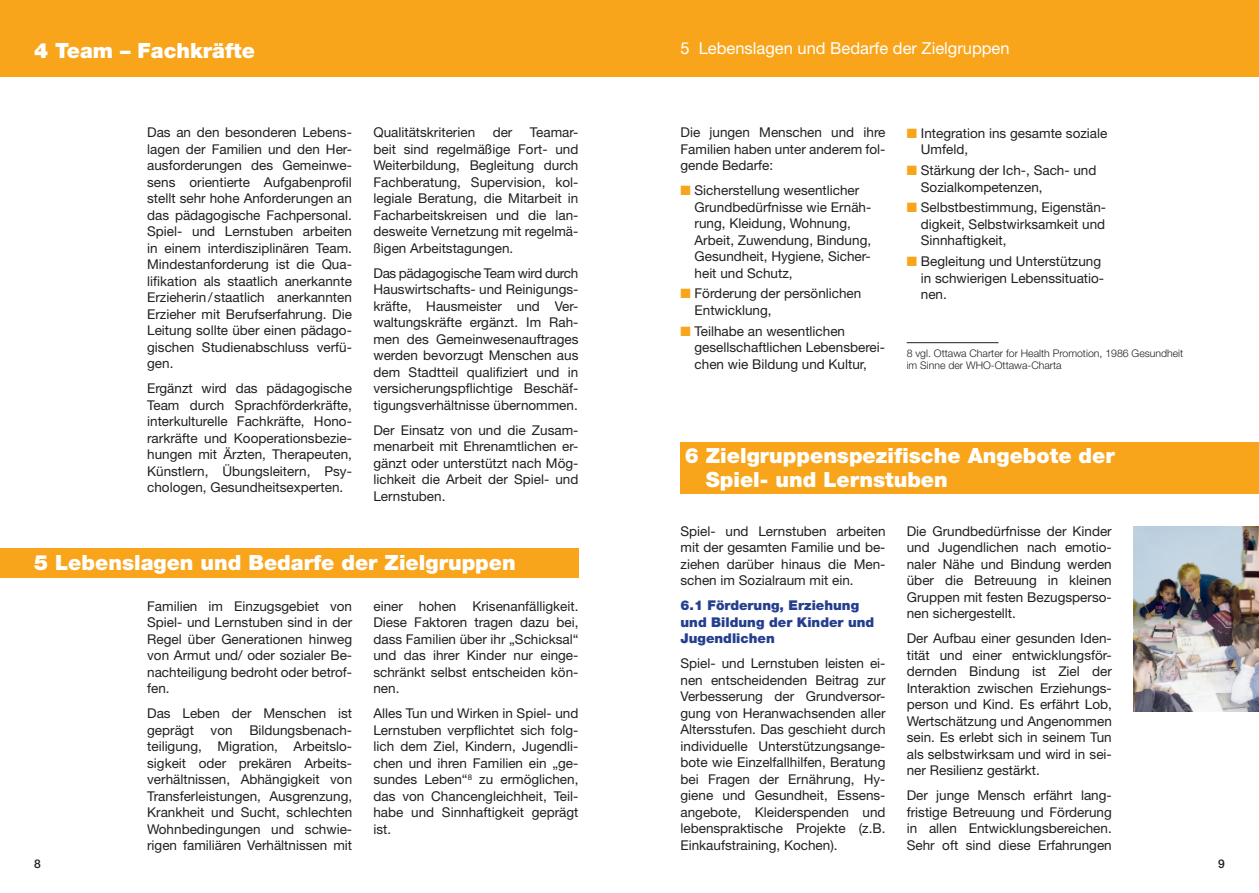
<style>
.page{position:relative;width:1259px;height:893px;background:#fff}
.page>*{position:absolute;margin:0;border:0;box-sizing:border-box;transform-origin:0 0}
.Kapitelüberschrift{font:900 21px/24px "Helvetica Neue LT Std";color:#fff}
.Kapitelüberschrift-2{font:16.5px "Helvetica Neue LT Std";color:#fff}
.t1{font:13.5px/16.5px "Helvetica Neue LT Std";color:#231f20;text-align:justify}
.t2{font:900 13.5px/16.5px "Helvetica Neue LT Std";color:#253f8e}
.t3{font:500 12px "Helvetica Neue LT Std";color:#231f20}
.t4{font:300 10.5px/12px "Helvetica Neue LT Std";color:#231f20}
.s1{color:#f9a51b}
</style>
<div class="page">
<div style="left:0;top:0;width:1259px;height:77px;background:#f9a51b"></div>
<div style="left:0;top:549px;width:578px;height:29px;background:#f9a51b"></div>
<div style="left:680px;top:442px;width:579px;height:51px;background:#f9a51b"></div>
<hr style="left:906px;top:342px;width:92px;height:1px;background:#231f20">
<img style="left:1133px;top:526px;width:126px;height:185px">
<p class="Kapitelüberschrift" style="left:34px;top:38px;width:222px">4 Team – Fachkräfte</p>
<p class="t1" style="left:147px;top:124px;width:206px">Das an den besonderen Lebens&shy;lagen der Familien und den Her&shy;ausforderungen des Gemeinwe&shy;sens orientierte Aufgabenprofil stellt sehr hohe Anforderungen an das pädagogische Fachpersonal.<br>Spiel- und Lernstuben arbeiten in einem interdisziplinären Team.<br>Mindestanforderung ist die Qua&shy;lifikation als staatlich anerkannte Erzieherin/staatlich anerkannten Erzieher mit Berufserfahrung. Die Leitung sollte über einen pädago&shy;gischen Studienabschluss verfü&shy;gen.</p>
<p class="t1" style="left:147px;top:380px;width:206px">Ergänzt wird das pädagogische Team durch Sprachförderkräfte, interkulturelle Fachkräfte, Hono&shy;rarkräfte und Kooperationsbezie&shy;hungen mit Ärzten, Therapeuten, Künstlern, Übungsleitern, Psy&shy;chologen, Gesundheitsexperten.</p>
<p class="t1" style="left:373px;top:124px;width:103px">Qualitätskriterien</p>
<p class="t1" style="left:493px;top:124px;width:21px">der</p>
<p class="t1" style="left:373px;top:124px;width:206px;text-indent:156px">Teamar&shy;beit sind regelmäßige Fort- und Weiterbildung, Begleitung durch Fachberatung, Supervision, kol&shy;legiale Beratung, die Mitarbeit in Facharbeitskreisen und die lan&shy;desweite Vernetzung mit regelmä&shy;ßigen Arbeitstagungen.</p>
<p class="t1" style="left:373px;top:264px;width:206px">Das pädagogische Team wird durch Hauswirtschafts- und Reinigungs&shy;kräfte, Hausmeister und Ver&shy;waltungskräfte ergänzt. Im Rah&shy;men des Gemeinwesenauftrages werden bevorzugt Menschen aus dem Stadtteil qualifiziert und in versicherungspflichtige Beschäf&shy;tigungsverhältnisse übernommen.</p>
<p class="t1" style="left:373px;top:421px;width:206px">Der Einsatz von und die Zusam&shy;menarbeit mit Ehrenamtlichen er&shy;gänzt oder unterstützt nach Mög&shy;lichkeit die Arbeit der Spiel- und Lernstuben.</p>
<p class="Kapitelüberschrift" style="left:34px;top:550px;width:483px">5 Lebenslagen und Bedarfe der Zielgruppen</p>
<p class="t1" style="left:147px;top:597px;width:206px">Familien im Einzugsgebiet von Spiel- und Lernstuben sind in der Regel über Generationen hinweg von Armut und/ oder sozialer Be&shy;nachteiligung bedroht oder betrof&shy;fen.</p>
<p class="t1" style="left:147px;top:705px;width:206px">Das Leben der Menschen ist geprägt von Bildungsbenach&shy;teiligung, Migration, Arbeitslo&shy;sigkeit oder prekären Arbeits&shy;verhältnissen, Abhängigkeit von Transferleistungen, Ausgrenzung, Krankheit und Sucht, schlechten Wohnbedingungen und schwie&shy;rigen familiären Verhältnissen mit</p>
<p class="t1" style="left:373px;top:597px;width:206px">einer hohen Krisenanfälligkeit.<br>Diese Faktoren tragen dazu bei, dass Familien über ihr „Schicksal“ und das ihrer Kinder nur einge&shy;schränkt selbst entscheiden kön&shy;nen.</p>
<p class="t1" style="left:373px;top:705px;width:206px">Alles Tun und Wirken in Spiel- und Lernstuben verpflichtet sich folg&shy;lich dem Ziel, Kindern, Jugendli&shy;chen und ihren Familien ein „ge&shy;sundes Leben“<sup>8</sup> zu ermöglichen, das von Chancengleichheit, Teil&shy;habe und Sinnhaftigkeit geprägt ist.</p>
<p class="Kapitelüberschrift-2" style="left:680px;top:39px;width:331px">5 Lebenslagen und Bedarfe der Zielgruppen</p>
<p class="t1" style="left:680px;top:124px;width:206px">Die jungen Menschen und ihre Familien haben unter anderem fol&shy;gende Bedarfe:</p>
<p class="t1" style="left:694px;top:182px;width:178px;text-align:left;text-indent:-14px"><span class="s1">■</span> Sicherstellung wesentlicher<br>Grundbedürfnisse wie Ernäh&shy;rung, Kleidung, Wohnung,<br>Arbeit, Zuwendung, Bindung,<br>Gesundheit, Hygiene, Sicher&shy;heit und Schutz,</p>
<p class="t1" style="left:694px;top:285px;width:168px;text-indent:-14px"><span class="s1">■</span> Förderung der persönlichen<br>Entwicklung,</p>
<p class="t1" style="left:694px;top:322px;width:192px;text-align:left;text-indent:-14px"><span class="s1">■</span> Teilhabe an wesentlichen gesellschaftlichen Lebensberei&shy;chen wie Bildung und Kultur,</p>
<p class="t1" style="left:921px;top:125px;width:188px;text-indent:-14px"><span class="s1">■</span> Integration ins gesamte soziale<br>Umfeld,</p>
<p class="t1" style="left:921px;top:162px;width:177px;text-indent:-14px"><span class="s1">■</span> Stärkung der Ich-, Sach- und<br>Sozialkompetenzen,</p>
<p class="t1" style="left:921px;top:199px;width:187px;text-indent:-14px"><span class="s1">■</span> Selbstbestimmung, Eigenstän&shy;digkeit, Selbstwirksamkeit und Sinnhaftigkeit,</p>
<p class="t1" style="left:921px;top:253px;width:185px;text-align:left;text-indent:-14px"><span class="s1">■</span> Begleitung und Unterstützung in schwierigen Lebenssituatio&shy;nen.</p>
<p class="t4" style="left:906px;top:347px;width:278px">8 vgl. Ottawa Charter for Health Promotion, 1986 Gesundheit im Sinne der WHO-Ottawa-Charta</p>
<p class="Kapitelüberschrift" style="left:706px;top:443px;width:410px;text-indent:-21px">6 Zielgruppenspezifische Angebote der<br>Spiel- und Lernstuben</p>
<p class="t1" style="left:680px;top:523px;width:206px">Spiel- und Lernstuben arbeiten mit der gesamten Familie und be&shy;ziehen darüber hinaus die Men&shy;schen im Sozialraum mit ein.</p>
<p class="t2" style="left:680px;top:597px;width:195px">6.1 Förderung, Erziehung und Bildung der Kinder und<br>Jugendlichen</p>
<p class="t1" style="left:680px;top:655px;width:206px">Spiel- und Lernstuben leisten ei&shy;nen entscheidenden Beitrag zur Verbesserung der Grundversor&shy;gung von Heranwachsenden aller Altersstufen. Das geschieht durch individuelle Unterstützungsange&shy;bote wie Einzelfallhilfen, Beratung bei Fragen der Ernährung, Hy&shy;giene und Gesundheit, Essens&shy;angebote, Kleiderspenden und lebenspraktische Projekte (z.B.<br>Einkaufstraining, Kochen).</p>
<p class="t1" style="left:907px;top:523px;width:206px">Die Grundbedürfnisse der Kinder und Jugendlichen nach emotio&shy;naler Nähe und Bindung werden über die Betreuung in kleinen Gruppen mit festen Bezugsperso&shy;nen sichergestellt.</p>
<p class="t1" style="left:907px;top:630px;width:206px">Der Aufbau einer gesunden Iden&shy;tität und einer entwicklungsför&shy;dernden Bindung ist Ziel der Interaktion zwischen Erziehungs&shy;person und Kind. Es erfährt Lob, Wertschätzung und Angenommen sein. Es erlebt sich in seinem Tun als selbstwirksam und wird in sei&shy;ner Resilienz gestärkt.</p>
<p class="t1" style="left:907px;top:787px;width:206px">Der junge Mensch erfährt lang&shy;fristige Betreuung und Förderung in allen Entwicklungsbereichen.<br>Sehr oft sind diese Erfahrungen</p>
<p class="t3" style="left:34px;top:856px;width:8px">8</p>
<p class="t3" style="left:1218px;top:856px;width:8px">9</p>
</div>
